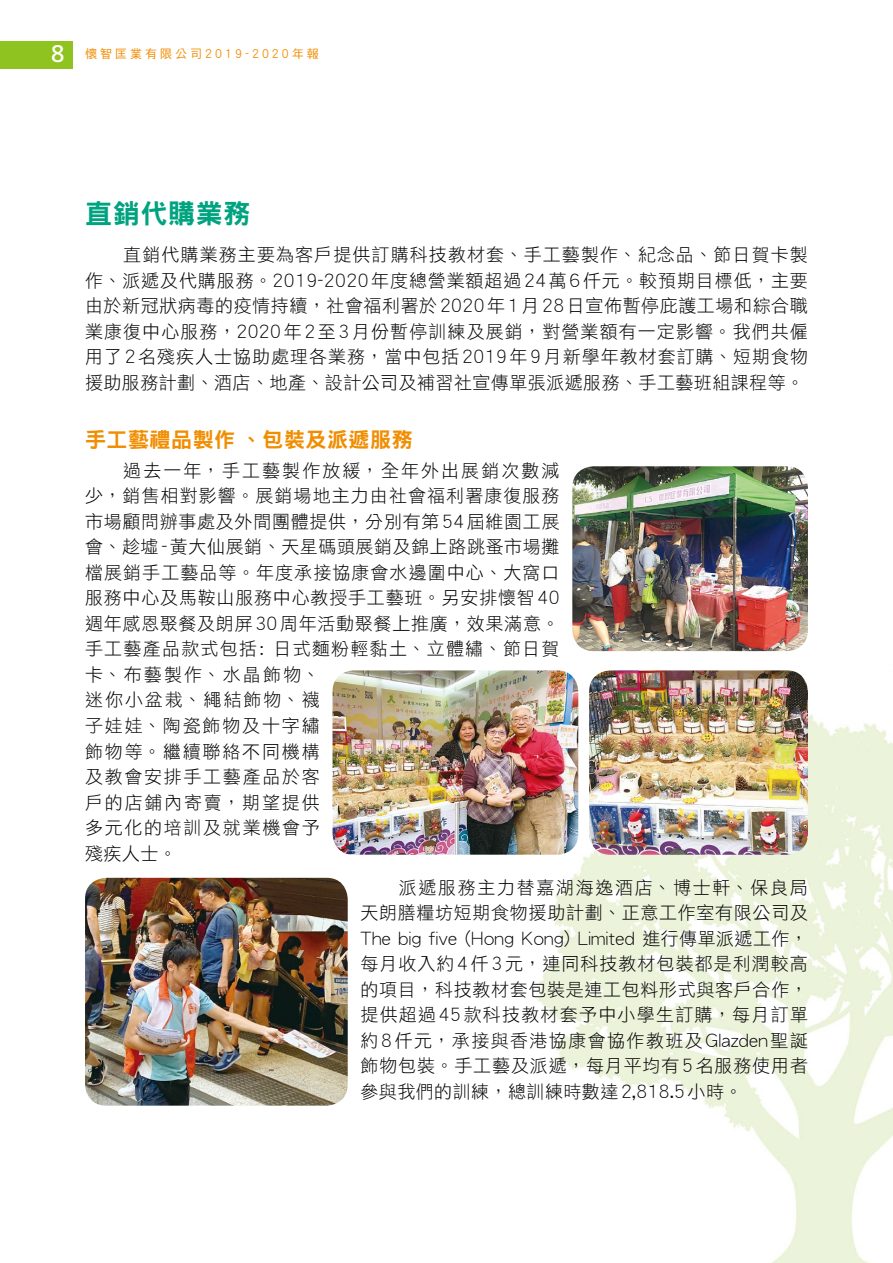
<style>
.page{position:relative;width:893px;height:1263px;background:#fff}
.page>*{position:absolute;margin:0;border:0;box-sizing:border-box;transform-origin:0 0}
.t1{font:27px "DF Hei HK W9";letter-spacing:.025em;color:#00a37f}
.t2{font:21px "DF Hei HK W9";letter-spacing:.025em;color:#f18d00}
.t3{font:18px/25.5px "DF Hei HK W3";letter-spacing:.055em;color:#000;text-align:justify}
.t4{font:12px "DF Hei HK W5";letter-spacing:.25em;color:#f18d00}
.s1{font-family:"Frutiger";font-size:24px;color:#fff}
</style>
<div class="page">
<img style="left:0;top:41px;width:893px;height:1222px">
<img style="left:333px;top:670px;width:245px;height:185px">
<img style="left:85px;top:878px;width:263px;height:228px">
<img style="left:589px;top:670px;width:219px;height:185px">
<img style="left:572px;top:466px;width:236px;height:185px">
<div style="left:0;top:41px;width:72px;height:27px;background:#8fc31f"></div>
<p class="t4" style="left:51px;top:48px;width:269px"><span class="s1">8</span> 懷智匡業有限公司2019-2020年報</p>
<h1 class="t1" style="left:85px;top:199px;width:167px">直銷代購業務</h1>
<p class="t3" style="left:85px;top:242px;width:724px;text-indent:38px">直銷代購業務主要為客戶提供訂購科技教材套、手工藝製作、紀念品、節日賀卡製作、派遞及代購服務。2019-2020年度總營業額超過24萬6仟元。較預期目標低，主要由於新冠狀病毒的疫情持續，社會福利署於2020年1月28日宣佈暫停庇護工場和綜合職業康復中心服務，2020年2至3月份暫停訓練及展銷，對營業額有一定影響。我們共僱用了2名殘疾人士協助處理各業務，當中包括2019年9月新學年教材套訂購、短期食物援助服務計劃、酒店、地產、設計公司及補習社宣傳單張派遞服務、手工藝班組課程等。</p>
<p class="t2" style="left:85px;top:428px;width:329px">手工藝禮品製作、包裝及派遞服務</p>
<p class="t3" style="left:85px;top:457px;width:476px;text-align:left;text-indent:38px">過去一年，手工藝製作放緩，全年外出展銷次數減少，銷售相對影響。展銷場地主力由社會福利署康復服務市場顧問辦事處及外間團體提供，分別有第54屆維園工展會、趁墟-黃大仙展銷、天星碼頭展銷及錦上路跳蚤市場攤檔展銷手工藝品等。年度承接協康會水邊圍中心、大窩口服務中心及馬鞍山服務中心教授手工藝班。另安排懷智40週年感恩聚餐及朗屏30周年活動聚餐上推廣，效果滿意。手工藝產品款式包括: 日式麵粉輕黏土、立體繡、節日賀卡、布藝製作、水晶飾物、<br>迷你小盆栽、繩結飾物、襪<br>子娃娃、陶瓷飾物及十字繡<br>飾物等。繼續聯絡不同機構<br>及教會安排手工藝產品於客<br>戶的店鋪內寄賣，期望提供<br>多元化的培訓及就業機會予<br>殘疾人士。</p>
<p class="t3" style="left:360px;top:874px;width:449px;text-indent:38px">派遞服務主力替嘉湖海逸酒店、博士軒、保良局天朗膳糧坊短期食物援助計劃、正意工作室有限公司及The big five (Hong Kong) Limited 進行傳單派遞工作，每月收入約4仟3元，連同科技教材包裝都是利潤較高的項目，科技教材套包裝是連工包料形式與客戶合作，提供超過45款科技教材套予中小學生訂購，每月訂單約8仟元，承接與香港協康會協作教班及Glazden聖誕飾物包裝。手工藝及派遞，每月平均有5名服務使用者參與我們的訓練，總訓練時數達2,818.5小時。</p>
</div>
